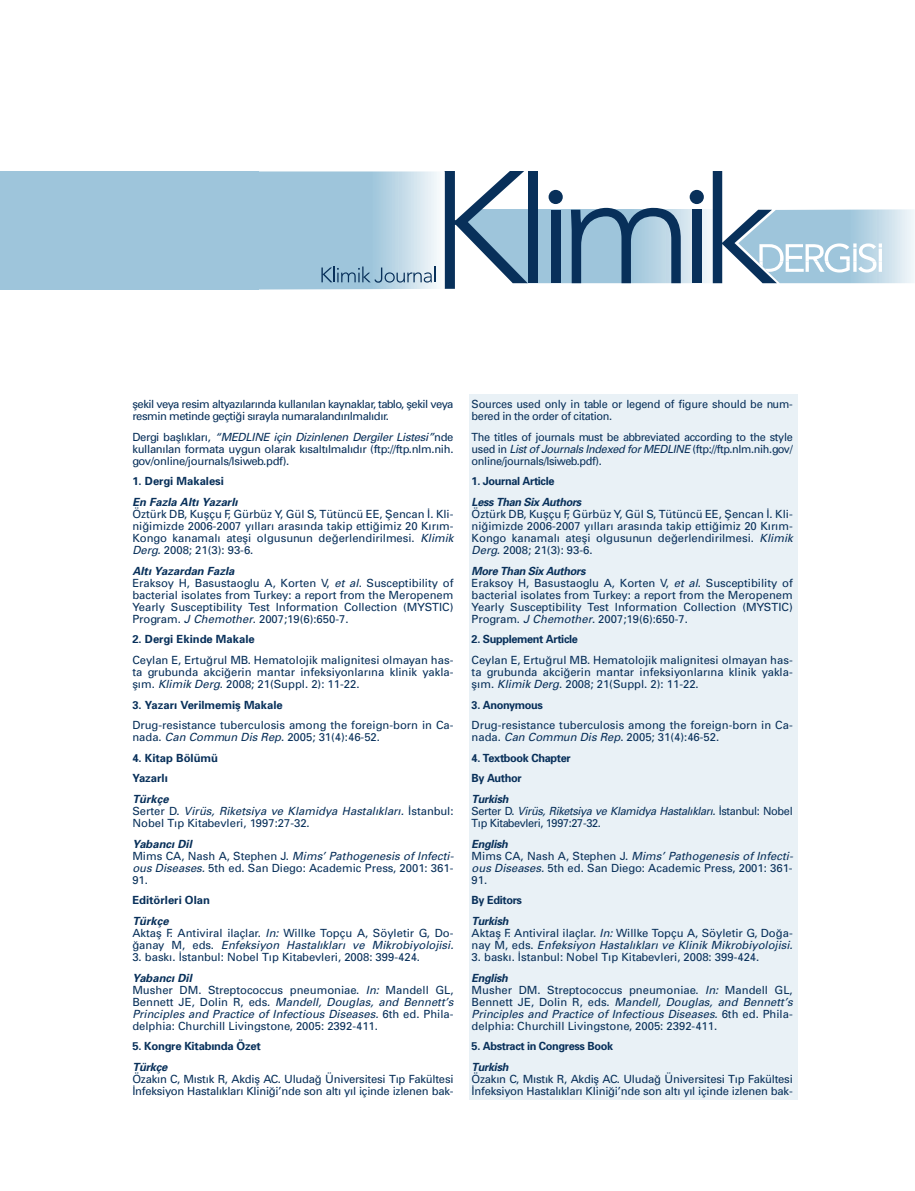
<style>
.page{position:relative;width:915px;height:1191px;background:#fff}
.page>*{position:absolute;margin:0;border:0;box-sizing:border-box;transform-origin:0 0}
.t1{font:11.25px/12px "Univers Tr";color:#08305a;text-align:justify}
.t2{font:11.25px/12px "Univers Tr";letter-spacing:-.02em;color:#08305a}
.t3{font:11.25px "Univers Bold Tr";letter-spacing:-.025em;color:#08305a}
.t4{font:11.25px/12px "Univers Tr";letter-spacing:-.04em;color:#08305a}
.t5{font:11.25px "Univers Bold Tr";color:#08305a}
.t6{font:11.25px "Univers Bold Ita Tr";letter-spacing:-.03em;color:#08305a}
.t7{font:11.25px/12px "Univers Tr";letter-spacing:-.03em;color:#08305a}
.t8{font:11.25px "Univers Bold Ita Tr";color:#08305a}
.s1{font-family:"Univers Italic Tr"}
</style>
<div class="page">
<div style="left:469px;top:394px;width:328px;height:705px;background:#e9f1f6"></div>
<svg style="left:258px;top:171px;width:656px;height:118px"></svg>
<div style="left:0;top:171px;width:258px;height:118px;background:#9ec5db"></div>
<p class="t4" style="left:132px;top:398px;width:322px">şekil veya resim altyazılarında kullanılan kaynaklar, tablo, şekil veya resmin metinde geçtiği sırayla numaralandırılmalıdır.</p>
<p class="t1" style="left:132px;top:430px;width:322px">Dergi başlıkları, <span class="s1">“MEDLINE için Dizinlenen Dergiler Listesi”</span>nde kullanılan formata uygun olarak kısaltılmalıdır (ftp://ftp.nlm.nih. gov/online/journals/lsiweb.pdf).</p>
<p class="t5" style="left:132px;top:474px;width:93px">1. Dergi Makalesi</p>
<p class="t8" style="left:132px;top:494px;width:107px">En Fazla Altı Yazarlı</p>
<p class="t1" style="left:132px;top:508px;width:322px">Öztürk DB, Kuşçu F, Gürbüz Y, Gül S, Tütüncü EE, Şencan İ. Kli&shy;niğimizde 2006-2007 yılları arasında takip ettiğimiz 20 Kırım-Kongo kanamalı ateşi olgusunun değerlendirilmesi. <span class="s1">Klimik Derg.</span> 2008; 21(3): 93-6.</p>
<p class="t8" style="left:132px;top:563px;width:104px">Altı Yazardan Fazla</p>
<p class="t1" style="left:132px;top:576px;width:322px">Eraksoy H, Basustaoglu A, Korten V, <span class="s1">et al</span>. Susceptibility of bacterial isolates from Turkey: a report from the Meropenem Yearly Susceptibility Test Information Collection (MYSTIC)<br>Program. <span class="s1">J Chemother</span>. 2007;19(6):650-7.</p>
<p class="t5" style="left:132px;top:632px;width:124px">2. Dergi Ekinde Makale</p>
<p class="t1" style="left:132px;top:654px;width:322px">Ceylan E, Ertuğrul MB. Hematolojik malignitesi olmayan has&shy;ta grubunda akciğerin mantar infeksiyonlarına klinik yakla&shy;şım. <span class="s1">Klimik Derg</span>. 2008; 21(Suppl. 2): 11-22.</p>
<p class="t5" style="left:132px;top:697px;width:152px">3. Yazarı Verilmemiş Makale</p>
<p class="t1" style="left:132px;top:719px;width:322px">Drug-resistance tuberculosis among the foreign-born in Ca&shy;nada. <span class="s1">Can Commun Dis Rep</span>. 2005; 31(4):46-52.</p>
<p class="t5" style="left:132px;top:750px;width:87px">4. Kitap Bölümü</p>
<p class="t5" style="left:132px;top:771px;width:37px">Yazarlı</p>
<p class="t6" style="left:132px;top:791px;width:38px">Türkçe</p>
<p class="t1" style="left:132px;top:805px;width:322px">Serter D. <span class="s1">Virüs, Riketsiya ve Klamidya Hastalıkları.</span> İstanbul:<br>Nobel Tıp Kitabevleri, 1997:27-32.</p>
<p class="t8" style="left:132px;top:836px;width:61px">Yabancı Dil</p>
<p class="t1" style="left:132px;top:849px;width:323px">Mims CA, Nash A, Stephen J. <span class="s1">Mims’ Pathogenesis of Infecti&shy;ous Diseases.</span> 5th ed. San Diego: Academic Press, 2001: 361- 91.</p>
<p class="t5" style="left:132px;top:893px;width:79px">Editörleri Olan</p>
<p class="t6" style="left:132px;top:913px;width:38px">Türkçe</p>
<p class="t1" style="left:132px;top:926px;width:322px">Aktaş F. Antiviral ilaçlar. <span class="s1">In:</span> Willke Topçu A, Söyletir G, Do&shy;ğanay M, eds. <span class="s1">Enfeksiyon Hastalıkları ve Mikrobiyolojisi.</span></p>
<p class="t1" style="left:132px;top:951px;width:289px">3. baskı. İstanbul: Nobel Tıp Kitabevleri, 2008: 399-424.</p>
<p class="t8" style="left:132px;top:970px;width:61px">Yabancı Dil</p>
<p class="t1" style="left:132px;top:983px;width:322px">Musher DM. Streptococcus pneumoniae. <span class="s1">In:</span> Mandell GL, Bennett JE, Dolin R, eds. <span class="s1">Mandell, Douglas, and Bennett’s Principles and Practice of Infectious Diseases.</span> 6th ed. Phila&shy;delphia: Churchill Livingstone, 2005: 2392-411.</p>
<p class="t3" style="left:132px;top:1039px;width:130px">5. Kongre Kitabında Özet</p>
<p class="t6" style="left:132px;top:1059px;width:37px">Türkçe</p>
<p class="t2" style="left:132px;top:1072px;width:322px">Özakın C, Mıstık R, Akdiş AC. Uludağ Üniversitesi Tıp Fakültesi<br>İnfeksiyon Hastalıkları Kliniği’nde son altı yıl içinde izlenen bak-</p>
<p class="t1" style="left:471px;top:398px;width:322px">Sources used only in table or legend of figure should be num&shy;bered in the order of citation.</p>
<p class="t1" style="left:471px;top:430px;width:322px">The titles of journals must be abbreviated according to the style used in <span class="s1">List of Journals Indexed for MEDLINE</span> (ftp://ftp.nlm.nih.gov/ online/journals/lsiweb.pdf).</p>
<p class="t3" style="left:471px;top:474px;width:84px">1. Journal Article</p>
<p class="t6" style="left:471px;top:494px;width:111px">Less Than Six Authors</p>
<p class="t1" style="left:471px;top:508px;width:322px">Öztürk DB, Kuşçu F, Gürbüz Y, Gül S, Tütüncü EE, Şencan İ. Kli&shy;niğimizde 2006-2007 yılları arasında takip ettiğimiz 20 Kırım-Kongo kanamalı ateşi olgusunun değerlendirilmesi. <span class="s1">Klimik Derg.</span> 2008; 21(3): 93-6.</p>
<p class="t6" style="left:471px;top:563px;width:115px">More Than Six Authors</p>
<p class="t1" style="left:471px;top:576px;width:322px">Eraksoy H, Basustaoglu A, Korten V, <span class="s1">et al</span>. Susceptibility of bacterial isolates from Turkey: a report from the Meropenem Yearly Susceptibility Test Information Collection (MYSTIC)<br>Program. <span class="s1">J Chemother</span>. 2007;19(6):650-7.</p>
<p class="t3" style="left:471px;top:632px;width:108px">2. Supplement Article</p>
<p class="t1" style="left:471px;top:654px;width:322px">Ceylan E, Ertuğrul MB. Hematolojik malignitesi olmayan has&shy;ta grubunda akciğerin mantar infeksiyonlarına klinik yakla&shy;şım. <span class="s1">Klimik Derg</span>. 2008; 21(Suppl. 2): 11-22.</p>
<p class="t3" style="left:471px;top:697px;width:73px">3. Anonymous</p>
<p class="t1" style="left:471px;top:719px;width:322px">Drug-resistance tuberculosis among the foreign-born in Ca&shy;nada. <span class="s1">Can Commun Dis Rep</span>. 2005; 31(4):46-52.</p>
<p class="t3" style="left:471px;top:750px;width:101px">4. Textbook Chapter</p>
<p class="t3" style="left:471px;top:771px;width:52px">By Author</p>
<p class="t6" style="left:471px;top:791px;width:38px">Turkish</p>
<p class="t7" style="left:471px;top:805px;width:322px">Serter D. <span class="s1">Virüs, Riketsiya ve Klamidya Hastalıkları.</span> İstanbul: Nobel<br>Tıp Kitabevleri, 1997:27-32.</p>
<p class="t6" style="left:471px;top:836px;width:38px">English</p>
<p class="t1" style="left:471px;top:849px;width:323px">Mims CA, Nash A, Stephen J. <span class="s1">Mims’ Pathogenesis of Infecti&shy;ous Diseases.</span> 5th ed. San Diego: Academic Press, 2001: 361- 91.</p>
<p class="t3" style="left:471px;top:893px;width:52px">By Editors</p>
<p class="t6" style="left:471px;top:913px;width:38px">Turkish</p>
<p class="t1" style="left:471px;top:926px;width:322px">Aktaş F. Antiviral ilaçlar. <span class="s1">In:</span> Willke Topçu A, Söyletir G, Doğa&shy;nay M, eds. <span class="s1">Enfeksiyon Hastalıkları ve Klinik Mikrobiyolojisi.</span></p>
<p class="t1" style="left:471px;top:951px;width:289px">3. baskı. İstanbul: Nobel Tıp Kitabevleri, 2008: 399-424.</p>
<p class="t6" style="left:471px;top:970px;width:38px">English</p>
<p class="t1" style="left:471px;top:983px;width:322px">Musher DM. Streptococcus pneumoniae. <span class="s1">In:</span> Mandell GL, Bennett JE, Dolin R, eds. <span class="s1">Mandell, Douglas, and Bennett’s Principles and Practice of Infectious Diseases.</span> 6th ed. Phila&shy;delphia: Churchill Livingstone, 2005: 2392-411.</p>
<p class="t3" style="left:471px;top:1039px;width:143px">5. Abstract in Congress Book</p>
<p class="t6" style="left:471px;top:1059px;width:38px">Turkish</p>
<p class="t2" style="left:471px;top:1072px;width:322px">Özakın C, Mıstık R, Akdiş AC. Uludağ Üniversitesi Tıp Fakültesi<br>İnfeksiyon Hastalıkları Kliniği’nde son altı yıl içinde izlenen bak-</p>
</div>
